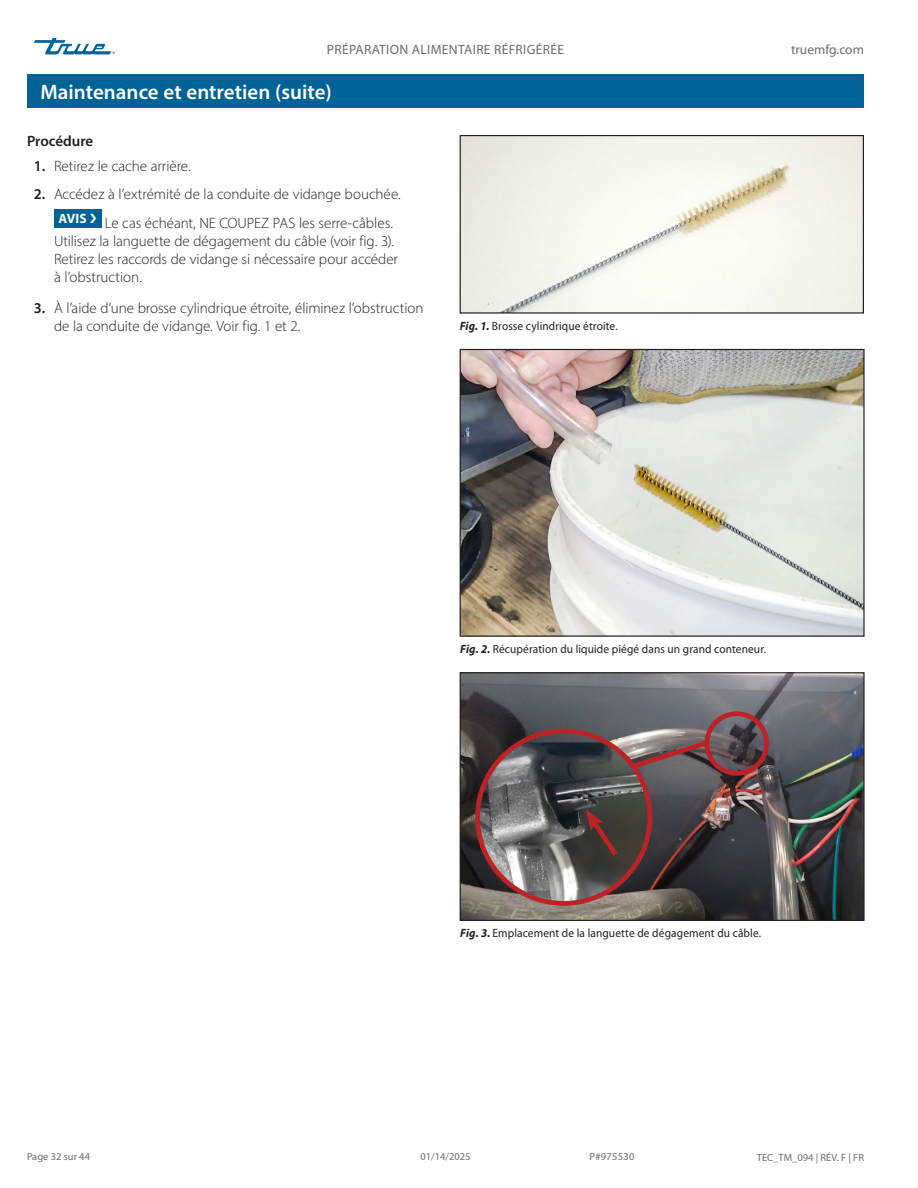
<style>
.page{position:relative;width:918px;height:1188px;background:#fff}
.page>*{position:absolute;margin:0;border:0;box-sizing:border-box;transform-origin:0 0}
.Title_bar_Page_header{font:600 21px "Myriad Pro";color:#fff}
.Body_Text_indent_NOTICE{font:300 15px/18px "Myriad Pro";color:#231f20}
.Subhead_NO_underscore_H2{font:600 15px "Myriad Pro";letter-spacing:-.005em;color:#231f20}
.t1{font:13.5px "Myriad Pro";letter-spacing:.025em;color:#6c6d70}
.t2{font:13.5px "Myriad Pro";color:#6c6d70}
.Table_text{font:700 13.5px "Myriad Pro";color:#fff}
.Caption_FIG_Regular{font:12px "Myriad Pro";letter-spacing:.01em;color:#231f20;scale:.95 1}
.t3{font:10.5px "Myriad Pro";color:#6c6d70}
.s1{font-weight:600}
.s2{font-weight:700;font-style:italic}
</style>
<div class="page">
<svg style="left:34px;top:38px;width:81px;height:16px"></svg>
<div style="left:27px;top:74px;width:837px;height:34px;background:#016395"></div>
<div style="left:54px;top:209px;width:47px;height:19px;background:#016395"></div>
<img style="left:462px;top:137px;width:400px;height:175px">
<div style="left:460px;top:135px;width:404px;height:179px;border:1px solid #231f20"></div>
<img style="left:462px;top:351px;width:401px;height:284px">
<div style="left:460px;top:349px;width:405px;height:288px;border:1px solid #231f20"></div>
<img style="left:462px;top:674px;width:401px;height:245px">
<div style="left:460px;top:672px;width:405px;height:249px;border:1px solid #231f20"></div>
<img style="left:478px;top:742px;width:172px;height:161px">
<div style="left:475px;top:729px;width:177px;height:177px;border:5px solid #bc2326;border-radius:50%"></div>
<div style="left:705px;top:711px;width:64px;height:65px;border:5px solid #bc2326;border-radius:50%"></div>
<svg style="left:626px;top:736px;width:88px;height:37px;background:#846666"></svg>
<svg style="left:586px;top:809px;width:36px;height:52px;background:#4d3430"></svg>
<p class="t1" style="left:327px;top:42px;width:239px">PRÉPARATION ALIMENTAIRE RÉFRIGÉRÉE</p>
<p class="t2" style="left:791px;top:42px;width:74px">truemfg.com</p>
<p class="Title_bar_Page_header" style="left:40px;top:79px;width:293px">Maintenance et entretien (suite)</p>
<p class="Subhead_NO_underscore_H2" style="left:27px;top:132px;width:68px">Procédure</p>
<p class="Body_Text_indent_NOTICE" style="left:34px;top:157px;width:158px"><span class="s1">1.</span> Retirez le cache arrière.</p>
<p class="Body_Text_indent_NOTICE" style="left:34px;top:185px;width:368px"><span class="s1">2.</span> Accédez à l’extrémité de la conduite de vidange bouchée.</p>
<p class="Table_text" style="left:59px;top:210px;width:30px">AVIS</p>
<p class="Body_Text_indent_NOTICE" style="left:54px;top:213px;width:346px;text-indent:51px">Le cas échéant, NE COUPEZ PAS les serre-câbles.<br>Utilisez la languette de dégagement du câble (voir fig. 3).<br>Retirez les raccords de vidange si nécessaire pour accéder à l’obstruction.</p>
<p class="Body_Text_indent_NOTICE" style="left:54px;top:299px;width:371px;text-indent:-20px"><span class="s1">3.</span> À l’aide d’une brosse cylindrique étroite, éliminez l’obstruction de la conduite de vidange. Voir fig. 1 et 2.</p>
<p class="Caption_FIG_Regular" style="left:460px;top:319px;width:168px"><span class="s2">Fig. 1.</span> Brosse cylindrique étroite.</p>
<p class="Caption_FIG_Regular" style="left:460px;top:642px;width:323px"><span class="s2">Fig. 2.</span> Récupération du liquide piégé dans un grand conteneur.</p>
<p class="Caption_FIG_Regular" style="left:460px;top:926px;width:318px"><span class="s2">Fig. 3.</span> Emplacement de la languette de dégagement du câble.</p>
<p class="t3" style="left:27px;top:1150px;width:65px">Page 32 sur 44</p>
<p class="t3" style="left:420px;top:1150px;width:52px">01/14/2025</p>
<p class="t3" style="left:590px;top:1150px;width:46px">P#975530</p>
<p class="t3" style="left:757px;top:1151px;width:109px">TEC_TM_094 | RÉV. F | FR</p>
</div>
